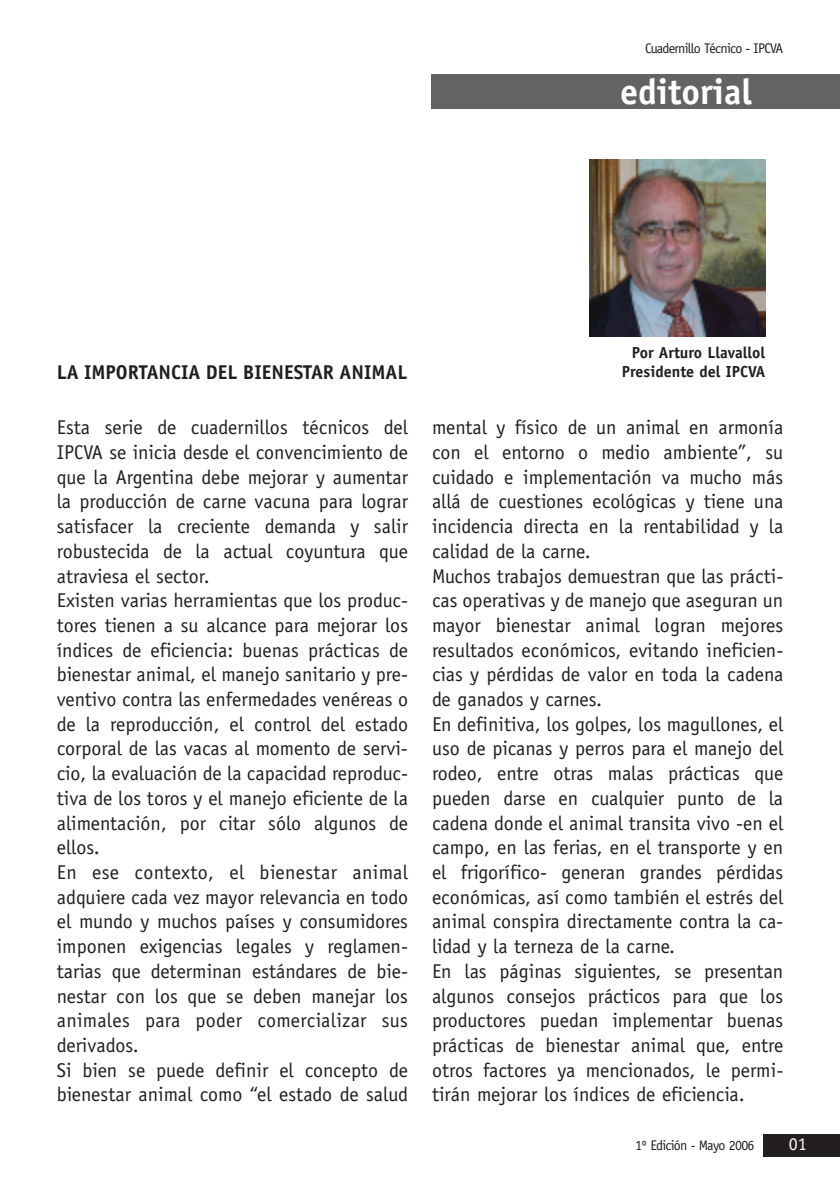
<style>
.page{position:relative;width:840px;height:1191px;background:#fff}
.page>*{position:absolute;margin:0;border:0;box-sizing:border-box;transform-origin:0 0}
.t1{font:700 36px "Officina Sans";color:#fff}
.t2{font:20px/24.6px "Officina Sans";color:#231f20}
.t3{font:700 20px "Officina Sans";color:#231f20}
.t4{font:18px "Officina Sans";color:#fff}
.t5{font:700 16px/19.2px "Officina Sans";color:#231f20;text-align:right}
.t6{font:14px "Officina Sans";letter-spacing:-.05em;color:#231f20}
</style>
<div class="page">
<div style="left:431px;top:74px;width:408px;height:35px;background:#636366"></div>
<div style="left:763px;top:1134px;width:76px;height:23px;background:#231f20"></div>
<img style="left:589px;top:159px;width:175px;height:178px">
<p class="t3" style="left:57px;top:365px;width:352px">LA IMPORTANCIA DEL BIENESTAR ANIMAL</p>
<p class="t6" style="left:644px;top:43px;width:140px">Cuadernillo Técnico - IPCVA</p>
<h1 class="t1" style="left:619px;top:78px;width:133px">editorial</h1>
<p class="t5" style="left:621px;top:344px;width:145px">Por Arturo Llavallol<br>Presidente del IPCVA</p>
<p class="t2" style="left:57px;top:417px;width:353px">Esta serie de cuadernillos técnicos del IPCVA se inicia desde el convencimiento de que la Argentina debe mejorar y aumentar la producción de carne vacuna para lograr satisfacer la creciente demanda y salir robustecida de la actual coyuntura que atraviesa el sector.<br>Existen varias herramientas que los produc&shy;tores tienen a su alcance para mejorar los índices de eficiencia: buenas prácticas de bienestar animal, el manejo sanitario y pre&shy;ventivo contra las enfermedades venéreas o de la reproducción, el control del estado corporal de las vacas al momento de servi&shy;cio, la evaluación de la capacidad reproduc&shy;tiva de los toros y el manejo eficiente de la alimentación, por citar sólo algunos de ellos.<br>En ese contexto, el bienestar animal adquiere cada vez mayor relevancia en todo el mundo y muchos países y consumidores imponen exigencias legales y reglamen&shy;tarias que determinan estándares de bie&shy;nestar con los que se deben manejar los animales para poder comercializar sus derivados.<br>Si bien se puede definir el concepto de bienestar animal como “el estado de salud</p>
<p class="t2" style="left:432px;top:417px;width:352px">mental y físico de un animal en armonía con el entorno o medio ambiente”, su cuidado e implementación va mucho más allá de cuestiones ecológicas y tiene una incidencia directa en la rentabilidad y la calidad de la carne.<br>Muchos trabajos demuestran que las prácti&shy;cas operativas y de manejo que aseguran un mayor bienestar animal logran mejores resultados económicos, evitando ineficien&shy;cias y pérdidas de valor en toda la cadena de ganados y carnes.<br>En definitiva, los golpes, los magullones, el uso de picanas y perros para el manejo del rodeo, entre otras malas prácticas que pueden darse en cualquier punto de la cadena donde el animal transita vivo -en el campo, en las ferias, en el transporte y en el frigorífico- generan grandes pérdidas económicas, así como también el estrés del animal conspira directamente contra la ca&shy;lidad y la terneza de la carne.<br>En las páginas siguientes, se presentan algunos consejos prácticos para que los productores puedan implementar buenas prácticas de bienestar animal que, entre otros factores ya mencionados, le permi&shy;tirán mejorar los índices de eficiencia.</p>
<p class="t6" style="left:635px;top:1139px;width:121px">1º Edición - Mayo 2006</p>
<p class="t4" style="left:788px;top:1137px;width:19px">01</p>
</div>
